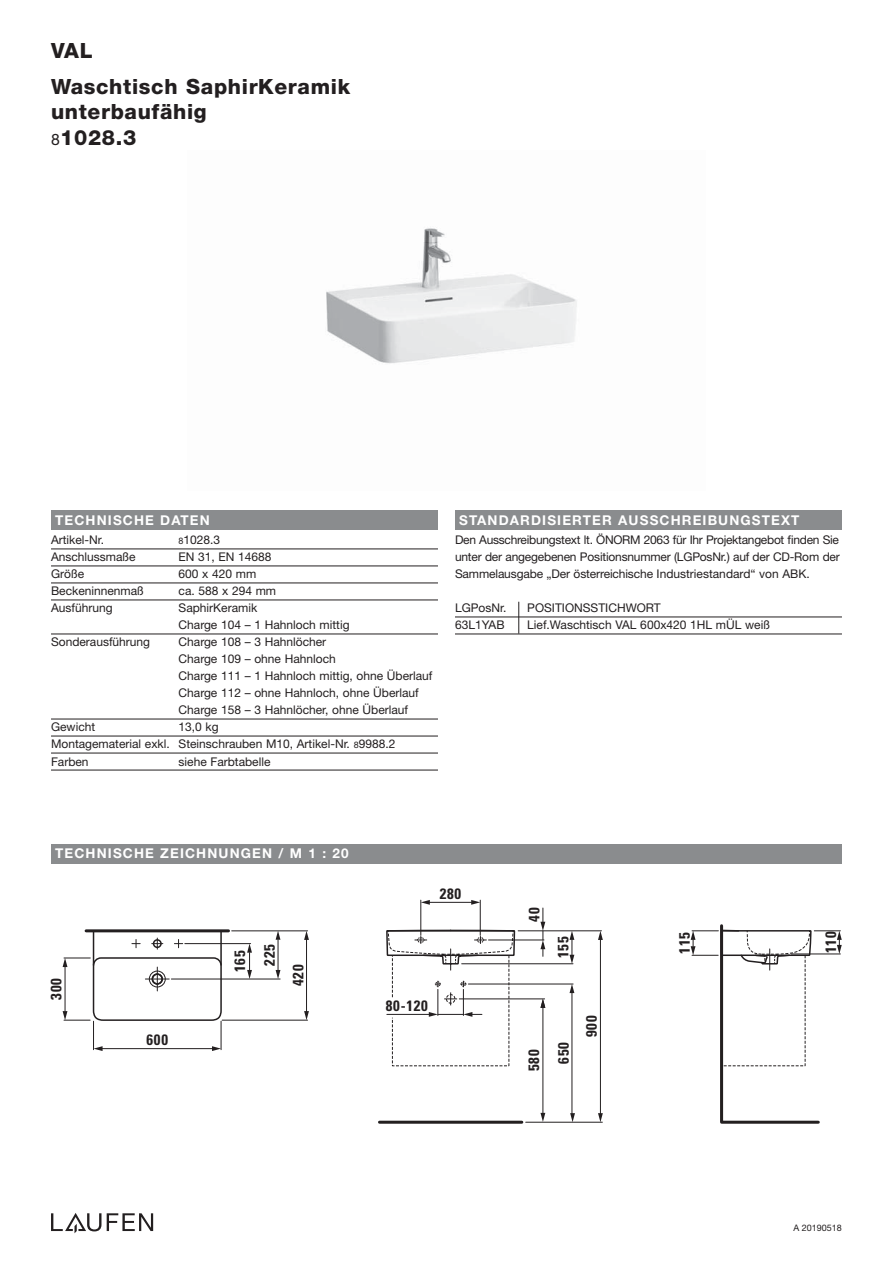
<style>
.page{position:relative;width:893px;height:1263px;background:#fff}
.page>*{position:absolute;margin:0;border:0;box-sizing:border-box;transform-origin:0 0}
.t1{font:800 21px/25.5px "Helvetica Neue";letter-spacing:.03em;color:#231f20}
.t2{font:700 condensed 15px/29.4px "Univers";letter-spacing:.05em;color:#231f20;text-align:center}
.t3{font:700 13.5px "Helvetica Neue";letter-spacing:.085em;color:#fff}
.t4{font:12px/17px "Helvetica Neue";color:#231f20}
.t5{font:9px "Helvetica Neue";color:#231f20}
.s1{font-weight:400;font-size:15.75px}
.s2{font-size:9px}
</style>
<div class="page">
<div style="left:51px;top:844px;width:791px;height:19px;background:#8a8c8e"></div>
<div style="left:51px;top:510px;width:387px;height:19px;background:#8a8c8e"></div>
<svg style="left:107px;top:1213px;width:46px;height:18px"></svg>
<svg style="left:51px;top:1213px;width:50px;height:20px"></svg>
<img style="left:326px;top:228px;width:251px;height:136px">
<hr style="left:51px;top:549px;width:387px;height:1px;background:#231f20">
<hr style="left:51px;top:566px;width:387px;height:1px;background:#231f20">
<hr style="left:51px;top:583px;width:387px;height:1px;background:#231f20">
<hr style="left:51px;top:600px;width:387px;height:1px;background:#231f20">
<hr style="left:51px;top:634px;width:387px;height:1px;background:#231f20">
<hr style="left:51px;top:719px;width:387px;height:1px;background:#231f20">
<hr style="left:51px;top:736px;width:387px;height:1px;background:#231f20">
<hr style="left:51px;top:753px;width:387px;height:1px;background:#231f20">
<hr style="left:51px;top:770px;width:387px;height:1px;background:#231f20">
<hr style="left:86px;top:929px;width:142px;height:3px;background:#231f20">
<hr style="left:379px;top:1121px;width:143px;height:3px;background:#231f20">
<svg style="left:516px;top:953px;width:84px;height:113px"></svg>
<hr style="left:468px;top:984px;width:105px;height:1px;background:#231f20">
<svg style="left:569px;top:984px;width:5px;height:9px"></svg>
<hr style="left:572px;top:992px;width:1px;height:122px;background:#231f20">
<hr style="left:459px;top:999px;width:86px;height:1px;background:#231f20">
<hr style="left:543px;top:1007px;width:1px;height:107px;background:#231f20">
<hr style="left:526px;top:1122px;width:76px;height:1px;background:#231f20">
<svg style="left:570px;top:1113px;width:5px;height:9px"></svg>
<svg style="left:540px;top:1113px;width:5px;height:9px"></svg>
<svg style="left:540px;top:998px;width:5px;height:10px"></svg>
<svg style="left:598px;top:1113px;width:5px;height:9px"></svg>
<svg style="left:598px;top:931px;width:5px;height:9px"></svg>
<hr style="left:600px;top:937px;width:1px;height:177px;background:#231f20">
<svg style="left:386px;top:913px;width:130px;height:154px"></svg>
<hr style="left:387px;top:1014px;width:42px;height:1px;background:#231f20">
<hr style="left:222px;top:1020px;width:86px;height:1px;background:#231f20">
<svg style="left:304px;top:931px;width:5px;height:9px"></svg>
<svg style="left:304px;top:1011px;width:5px;height:9px"></svg>
<hr style="left:306px;top:939px;width:1px;height:73px;background:#231f20">
<hr style="left:171px;top:979px;width:109px;height:1px;background:#231f20">
<hr style="left:185px;top:943px;width:66px;height:1px;background:#231f20">
<svg style="left:276px;top:970px;width:4px;height:9px"></svg>
<svg style="left:276px;top:931px;width:4px;height:9px"></svg>
<hr style="left:278px;top:940px;width:1px;height:30px;background:#231f20">
<hr style="left:232px;top:930px;width:76px;height:1px;background:#231f20">
<svg style="left:247px;top:944px;width:5px;height:35px"></svg>
<hr style="left:421px;top:900px;width:1px;height:35px;background:#231f20">
<hr style="left:480px;top:900px;width:1px;height:35px;background:#231f20">
<svg style="left:421px;top:900px;width:9px;height:5px"></svg>
<svg style="left:471px;top:900px;width:9px;height:5px"></svg>
<hr style="left:429px;top:902px;width:43px;height:1px;background:#231f20">
<hr style="left:462px;top:963px;width:111px;height:1px;background:#231f20">
<svg style="left:569px;top:931px;width:5px;height:33px"></svg>
<svg style="left:540px;top:908px;width:5px;height:48px"></svg>
<hr style="left:518px;top:930px;width:83px;height:1px;background:#231f20">
<hr style="left:488px;top:940px;width:56px;height:1px;background:#231f20">
<svg style="left:691px;top:924px;width:151px;height:200px"></svg>
<hr style="left:791px;top:954px;width:49px;height:1px;background:#231f20">
<svg style="left:63px;top:929px;width:160px;height:122px"></svg>
<div style="left:455px;top:510px;width:387px;height:19px;background:#8a8c8e"></div>
<hr style="left:455px;top:617px;width:387px;height:1px;background:#231f20">
<hr style="left:455px;top:634px;width:387px;height:1px;background:#231f20">
<hr style="left:518px;top:602px;width:1px;height:32px;background:#231f20">
<h1 class="t1" style="left:51px;top:39px;width:43px">VAL</h1>
<h1 class="t1" style="left:51px;top:75px;width:301px">Waschtisch SaphirKeramik unterbaufähig<br><span class="s1">8</span>1028.3</h1>
<p class="t3" style="left:55px;top:515px;width:156px">TECHNISCHE DATEN</p>
<p class="t4" style="left:51px;top:533px;width:55px">Artikel-Nr.</p>
<p class="t4" style="left:179px;top:533px;width:43px"><span class="s2">8</span>1028.3</p>
<p class="t4" style="left:51px;top:550px;width:86px">Anschlussmaße</p>
<p class="t4" style="left:179px;top:550px;width:95px">EN 31, EN 14688</p>
<p class="t4" style="left:51px;top:567px;width:35px">Größe</p>
<p class="t4" style="left:179px;top:567px;width:79px">600 x 420 mm</p>
<p class="t4" style="left:51px;top:584px;width:94px">Beckeninnenmaß</p>
<p class="t4" style="left:179px;top:584px;width:99px">ca. 588 x 294 mm</p>
<p class="t4" style="left:51px;top:601px;width:63px">Ausführung</p>
<p class="t4" style="left:179px;top:601px;width:172px">SaphirKeramik<br>Charge 104 – 1 Hahnloch mittig</p>
<p class="t4" style="left:51px;top:635px;width:101px">Sonderausführung</p>
<p class="t4" style="left:179px;top:635px;width:255px">Charge 108 – 3 Hahnlöcher<br>Charge 109 – ohne Hahnloch<br>Charge 111 – 1 Hahnloch mittig, ohne Überlauf Charge 112 – ohne Hahnloch, ohne Überlauf Charge 158 – 3 Hahnlöcher, ohne Überlauf</p>
<p class="t4" style="left:51px;top:720px;width:46px">Gewicht</p>
<p class="t4" style="left:51px;top:720px;width:346px;text-indent:128px">13,0 kg<br>Montagematerial exkl. Steinschrauben M10, Artikel-Nr. <span class="s2">8</span>9988.2<br>Farben</p>
<p class="t4" style="left:179px;top:754px;width:93px">siehe Farbtabelle</p>
<p class="t3" style="left:459px;top:515px;width:342px">STANDARDISIERTER AUSSCHREIBUNGSTEXT</p>
<p class="t4" style="left:455px;top:533px;width:386px;text-align:justify">Den Ausschreibungstext lt. ÖNORM 2063 für Ihr Projektangebot finden Sie unter der angegebenen Positionsnummer (LGPosNr.) auf der CD-Rom der Sammelausgabe „Der österreichische Industriestandard“ von ABK.</p>
<p class="t4" style="left:455px;top:601px;width:53px">LGPosNr.</p>
<p class="t4" style="left:527px;top:601px;width:135px">POSITIONSSTICHWORT</p>
<p class="t4" style="left:455px;top:618px;width:51px">63L1YAB</p>
<p class="t4" style="left:527px;top:618px;width:244px">Lief.Waschtisch VAL 600x420 1HL mÜL weiß</p>
<p class="t3" style="left:55px;top:849px;width:295px">TECHNISCHE ZEICHNUNGEN / M 1 : 20</p>
<p class="t2" style="left:43px;top:1000px;width:23px;rotate:-90deg">300</p>
<p class="t2" style="left:147px;top:1027px;width:23px">600</p>
<p class="t2" style="left:227px;top:972px;width:23px;rotate:-90deg">165</p>
<p class="t2" style="left:256px;top:965px;width:23px;rotate:-90deg">225</p>
<p class="t2" style="left:285px;top:986px;width:23px;rotate:-90deg">420</p>
<p class="t2" style="left:440px;top:880px;width:23px">280</p>
<p class="t2" style="left:386px;top:993px;width:44px">80-120</p>
<p class="t2" style="left:521px;top:922px;width:16px;rotate:-90deg">40</p>
<p class="t2" style="left:550px;top:958px;width:23px;rotate:-90deg">155</p>
<p class="t2" style="left:521px;top:1071px;width:30px;rotate:-90deg">580<br>650</p>
<p class="t2" style="left:578px;top:1037px;width:23px;rotate:-90deg">900</p>
<p class="t2" style="left:671px;top:954px;width:23px;rotate:-90deg">115</p>
<p class="t2" style="left:818px;top:953px;width:23px;rotate:-90deg">110</p>
<p class="t5" style="left:793px;top:1224px;width:50px">A 20190518</p>
</div>
